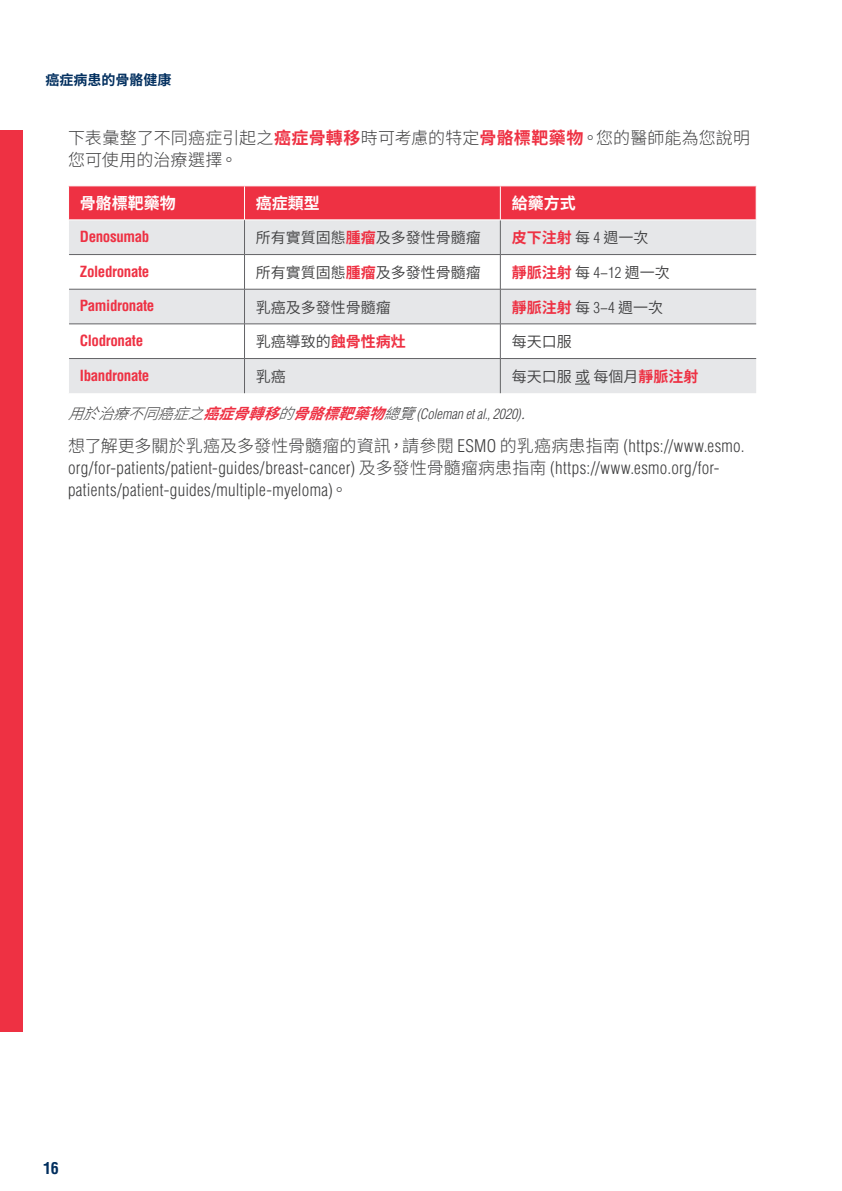
<style>
.page{position:relative;width:842px;height:1191px;background:#fff}
.page>*{position:absolute;margin:0;border:0;box-sizing:border-box;transform-origin:0 0}
.t1{font:300 condensed 17px/22px "Helvetica LT Std";letter-spacing:.02em;color:#3e3e3f}
.t2{font:300 17px/22px "Source Han Sans TW";letter-spacing:.01em;color:#3e3e3f}
.t3{font:700 16px "Source Han Sans TW";color:#fff}
.t4{font:700 condensed 16px "Helvetica LT Std";color:#002e5e}
.t5{font:15px "Source Han Sans TW";color:#3e3e3f}
.t6{font:700 condensed 15px "Helvetica LT Std";letter-spacing:-.025em;color:#ee3143}
.t7{font:700 15px "Source Han Sans TW";color:#ee3143}
.t8{font:italic 300 condensed 14px "Helvetica";color:#3e3e3f}
.t9{font:700 14px "Source Han Sans TW";color:#002e5e}
.s1{font-weight:700;color:#ee3143}
.s2{font-weight:400;color:#3e3e3f}
.s3{font-family:"Helvetica LT Std";font-weight:300;font-stretch:condensed;color:#3e3e3f}
.s4{font-family:"Helvetica LT Std";font-weight:300;font-stretch:condensed}
.s5{font-family:"Source Han Sans TW";font-stretch:normal;font-size:15px}
.s6{font-family:"Source Han Sans TW";font-weight:700;font-stretch:normal;font-size:15px;color:#ee3143}
.s7{font-family:"Helvetica LT Std";font-stretch:condensed}
.s8{font-family:"Source Han Sans TW";font-stretch:normal}
</style>
<div class="page">
<div style="left:0;top:130px;width:23px;height:902px;background:#ee3143"></div>
<div style="left:69px;top:186px;width:687px;height:33px;background:#ee3143"></div>
<svg style="left:69px;top:220px;width:687px;height:173px;fill:#e6e7e9"></svg>
<hr style="left:500px;top:220px;width:1px;height:34px;background:#636366">
<hr style="left:500px;top:255px;width:1px;height:34px;background:#636366">
<hr style="left:500px;top:289px;width:1px;height:35px;background:#636366">
<hr style="left:500px;top:324px;width:1px;height:34px;background:#636366">
<hr style="left:500px;top:359px;width:1px;height:34px;background:#636366">
<hr style="left:244px;top:186px;width:1px;height:34px;background:#fff">
<hr style="left:244px;top:220px;width:1px;height:34px;background:#636366">
<hr style="left:69px;top:254px;width:175px;height:1px;background:#636366">
<hr style="left:500px;top:254px;width:256px;height:1px;background:#636366">
<hr style="left:69px;top:323px;width:175px;height:1px;background:#636366">
<hr style="left:500px;top:323px;width:256px;height:1px;background:#636366">
<hr style="left:244px;top:254px;width:256px;height:1px;background:#636366">
<hr style="left:244px;top:255px;width:1px;height:34px;background:#636366">
<hr style="left:244px;top:323px;width:256px;height:1px;background:#636366">
<hr style="left:244px;top:324px;width:1px;height:34px;background:#636366">
<hr style="left:69px;top:289px;width:175px;height:1px;background:#636366">
<hr style="left:244px;top:289px;width:256px;height:1px;background:#636366">
<hr style="left:244px;top:289px;width:1px;height:35px;background:#636366">
<hr style="left:500px;top:289px;width:256px;height:1px;background:#636366">
<hr style="left:69px;top:358px;width:175px;height:1px;background:#636366">
<hr style="left:244px;top:358px;width:256px;height:1px;background:#636366">
<hr style="left:244px;top:359px;width:1px;height:34px;background:#636366">
<hr style="left:500px;top:358px;width:256px;height:1px;background:#636366">
<hr style="left:500px;top:186px;width:1px;height:34px;background:#fff">
<svg style="left:575px;top:384px;width:15px;height:1px"></svg>
<p class="t9" style="left:45px;top:72px;width:127px">癌症病患的骨骼健康</p>
<p class="t2" style="left:68px;top:127px;width:684px">下表彙整了不同癌症引起之<span class="s1">癌症骨轉移</span>時可考慮的特定<span class="s1">骨骼標靶藥物</span>。您的醫師能為您說明您可使用的治療選擇。</p>
<p class="t3" style="left:80px;top:194px;width:97px">骨骼標靶藥物</p>
<p class="t3" style="left:256px;top:194px;width:65px">癌症類型</p>
<p class="t3" style="left:512px;top:194px;width:65px">給藥方式</p>
<p class="t6" style="left:80px;top:227px;width:71px">Denosumab</p>
<p class="t5" style="left:256px;top:229px;width:226px">所有實質固態<span class="s1">腫瘤</span>及多發性骨髓瘤</p>
<p class="t7" style="left:512px;top:229px;width:138px">皮下注射 <span class="s2">每</span> <span class="s3">4</span> <span class="s2">週一次</span></p>
<p class="t6" style="left:80px;top:262px;width:71px">Zoledronate</p>
<p class="t5" style="left:256px;top:264px;width:226px">所有實質固態<span class="s1">腫瘤</span>及多發性骨髓瘤</p>
<p class="t5" style="left:512px;top:264px;width:160px"><span class="s1">靜脈注射</span> 每 <span class="s4">4</span>‒<span class="s4">12</span> 週一次</p>
<p class="t6" style="left:80px;top:296px;width:76px">Pamidronate</p>
<p class="t5" style="left:256px;top:298px;width:136px">乳癌及多發性骨髓瘤</p>
<p class="t5" style="left:512px;top:298px;width:153px"><span class="s1">靜脈注射</span> 每 <span class="s4">3</span>‒<span class="s4">4</span> 週一次</p>
<p class="t6" style="left:80px;top:331px;width:65px">Clodronate</p>
<p class="t5" style="left:256px;top:333px;width:151px">乳癌導致的<span class="s1">蝕骨性病灶</span></p>
<p class="t5" style="left:512px;top:333px;width:61px">每天口服</p>
<p class="t6" style="left:80px;top:366px;width:71px">Ibandronate</p>
<p class="t5" style="left:256px;top:368px;width:31px">乳癌</p>
<p class="t5" style="left:512px;top:368px;width:188px">每天口服 或 每個月<span class="s1">靜脈注射</span></p>
<p class="t8" style="left:68px;top:405px;width:474px"><span class="s5">用於治療不同癌症之</span><span class="s6">癌症骨轉移</span><span class="s5">的</span><span class="s6">骨骼標靶藥物</span><span class="s5">總覽</span>( C o l e m a n e t a l . , 2 0 2 0) <span class="s5">.</span></p>
<p class="t2" style="left:68px;top:435px;width:678px">想了解更多關於乳癌及多發性骨髓瘤的資訊，請參閱 <span class="s7">ESMO</span> 的乳癌病患指南 <span class="s7">(https://www.esmo.</span></p>
<p class="t1" style="left:68px;top:456px;width:653px">org/for-patients/patient-guides/breast-cancer) <span class="s8">及多發性骨髓瘤病患指南</span> (https://www.esmo.org/for&shy;patients/patient-guides/multiple-myeloma)<span class="s8">。</span></p>
<p class="t4" style="left:43px;top:1158px;width:17px">16</p>
</div>
